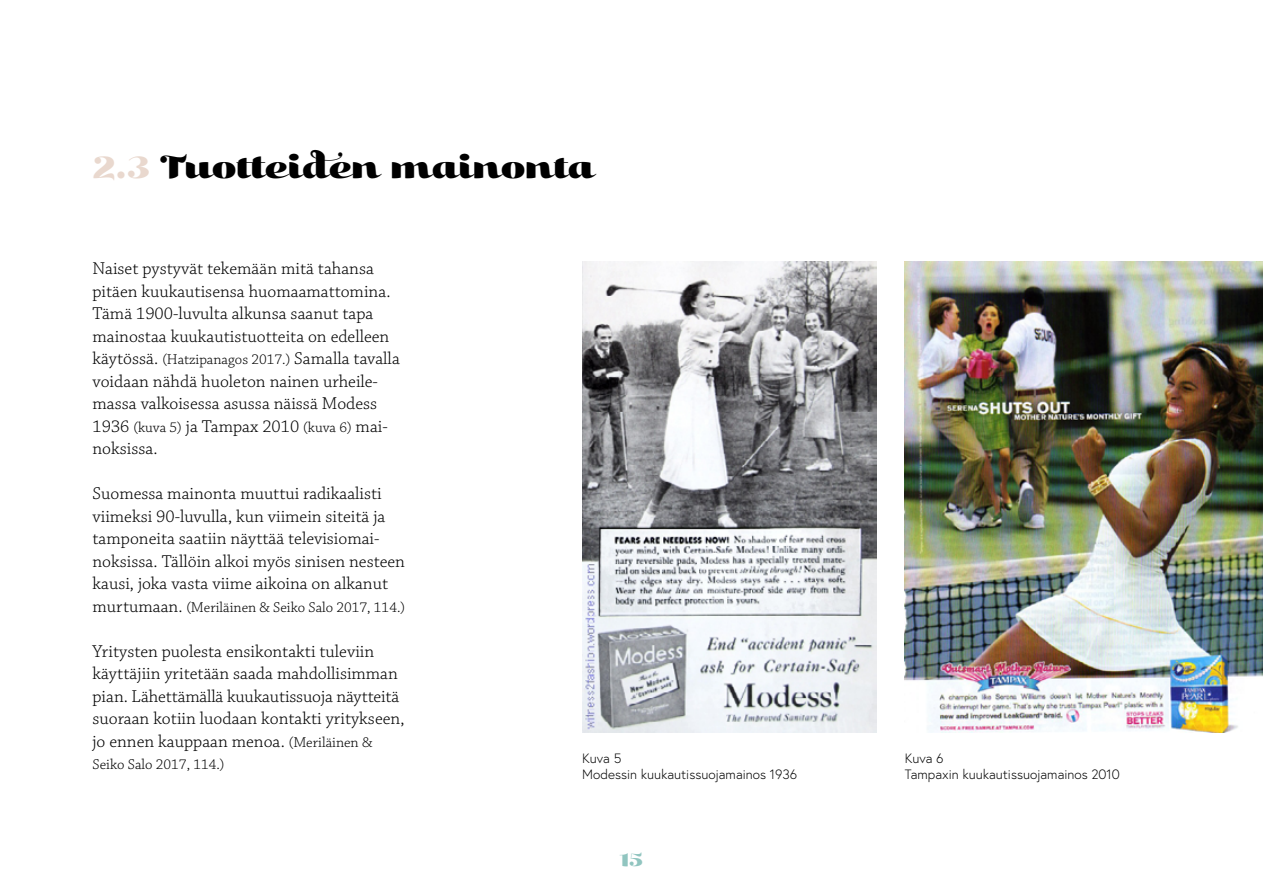
<style>
.page{position:relative;width:1263px;height:893px;background:#fff}
.page>*{position:absolute;margin:0;border:0;box-sizing:border-box;transform-origin:0 0}
.t1{font:37.5px "Kari Display Pro";color:#000}
.t2{font:22.5px "Kari Display Pro";color:#91c5c0}
.t3{font:300 18px/22.5px "Chaparral Pro";color:#000}
.t4{font:300 15px "Chaparral Pro";color:#000}
.t5{font:300 13.5px/16.2px "Europa";color:#000}
.s1{color:#e9d8ce}
.s2{font-size:15px}
.s3{font-size:18px}
</style>
<div class="page">
<img style="left:582px;top:261px;width:294px;height:471px">
<img style="left:905px;top:261px;width:358px;height:471px">
<h1 class="t1" style="left:93px;top:142px;width:505px"><span class="s1">2.3</span> Tuotteiden mainonta</h1>
<p class="t3" style="left:93px;top:258px;width:309px">Naiset pystyvät tekemään mitä tahansa pitäen kuukautisensa huomaamattomina.<br>Tämä 1900-luvulta alkunsa saanut tapa mainostaa kuukautistuotteita on edelleen käytössä. <span class="s2">(Hatzipanagos 2017.)</span> Samalla tavalla voidaan nähdä huoleton nainen urheile&shy;massa valkoisessa asussa näissä Modess 1936 <span class="s2">(kuva 5)</span> ja Tampax 2010 <span class="s2">(kuva 6)</span> mai&shy;noksissa.</p>
<p class="t3" style="left:93px;top:483px;width:314px">Suomessa mainonta muuttui radikaalisti viimeksi 90-luvulla, kun viimein siteitä ja tamponeita saatiin näyttää televisiomai&shy;noksissa. Tällöin alkoi myös sinisen nesteen kausi, joka vasta viime aikoina on alkanut</p>
<p class="t4" style="left:93px;top:599px;width:314px"><span class="s3">murtumaan.</span> (Meriläinen &amp; Seiko Salo 2017, 114.)</p>
<p class="t3" style="left:93px;top:641px;width:313px">Yritysten puolesta ensikontakti tuleviin käyttäjiin yritetään saada mahdollisimman pian. Lähettämällä kuukautissuoja näytteitä suoraan kotiin luodaan kontakti yritykseen, jo ennen kauppaan menoa. <span class="s2">(Meriläinen &amp;</span></p>
<p class="t4" style="left:93px;top:756px;width:133px">Seiko Salo 2017, 114.)</p>
<p class="t5" style="left:582px;top:750px;width:216px">Kuva 5<br>Modessin kuukautissuojamainos 1936</p>
<p class="t5" style="left:905px;top:750px;width:217px">Kuva 6<br>Tampaxin kuukautissuojamainos 2010</p>
<p class="t2" style="left:620px;top:845px;width:25px">15</p>
</div>
